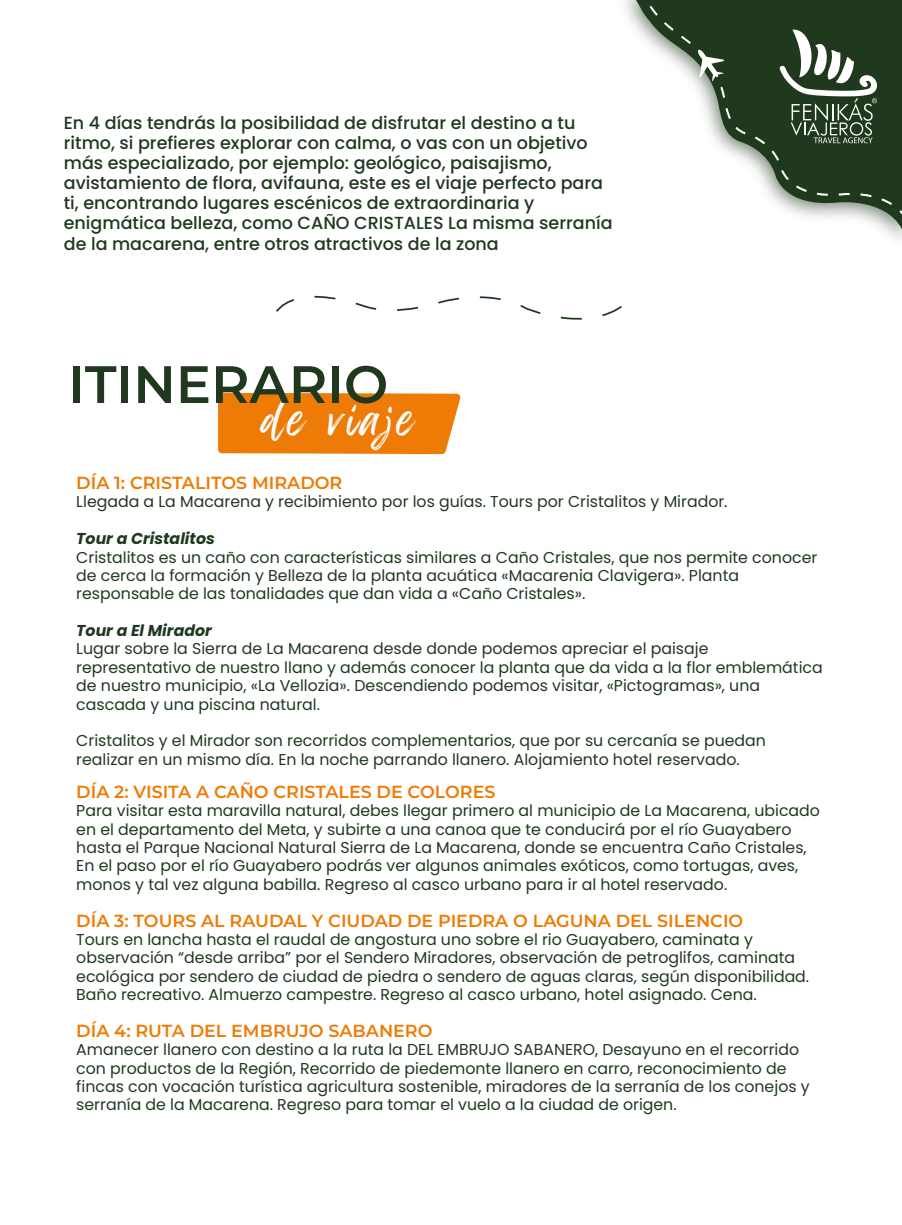
<style>
.page{position:relative;width:902px;height:1225px;background:#fff}
.page>*{position:absolute;margin:0;border:0;box-sizing:border-box;transform-origin:0 0}
.t1{font:600 52.5px "Montserrat";color:#20391e}
.t2{font:38.5px "Feeling Passionate";letter-spacing:.115em;color:#fff}
.t3{font:500 17.5px/20.1px "Poppins";color:#20391e}
.t4{font:600 17.5px "Montserrat";color:#ee7b06}
.t5{font:15.75px/18.4px "Poppins";color:#20391e}
.t6{font:italic 700 15.75px "Poppins";color:#20391e}
</style>
<div class="page">
<svg style="left:276px;top:295px;width:346px;height:25px"></svg>
<div style="left:218px;top:393px;width:242px;height:61px;background:#ee7b06"></div>
<svg style="left:633px;top:0;width:268px;height:236px"></svg>
<svg style="left:637px;top:0;width:264px;height:220px;fill:#20391e"></svg>
<svg style="left:697px;top:49px;width:26px;height:32px"></svg>
<p class="t3" style="left:64px;top:113px;width:550px">En 4 días tendrás la posibilidad de disfrutar el destino a tu ritmo, si prefieres explorar con calma, o vas con un objetivo más especializado, por ejemplo: geológico, paisajismo, avistamiento de flora, avifauna, este es el viaje perfecto para ti, encontrando lugares escénicos de extraordinaria y enigmática belleza, como CAÑO CRISTALES La misma serranía de la macarena, entre otros atractivos de la zona</p>
<h1 class="t1" style="left:68px;top:347px;width:321px">ITINERARIO</h1>
<h2 class="t2" style="left:263px;top:388px;width:153px">de viaje</h2>
<p class="t4" style="left:76px;top:470px;width:267px">DÍA 1: CRISTALITOS MIRADOR</p>
<p class="t5" style="left:76px;top:493px;width:652px">Llegada a La Macarena y recibimiento por los guías. Tours por Cristalitos y Mirador.</p>
<p class="t6" style="left:76px;top:530px;width:140px">Tour a Cristalitos</p>
<p class="t5" style="left:76px;top:548px;width:742px">Cristalitos es un caño con características similares a Caño Cristales, que nos permite conocer de cerca la formación y Belleza de la planta acuática «Macarenia Clavigera». Planta responsable de las tonalidades que dan vida a «Caño Cristales».</p>
<p class="t6" style="left:76px;top:621px;width:137px">Tour a El Mirador</p>
<p class="t5" style="left:76px;top:640px;width:747px">Lugar sobre la Sierra de La Macarena desde donde podemos apreciar el paisaje representativo de nuestro llano y además conocer la planta que da vida a la flor emblemática de nuestro municipio, «La Vellozia». Descendiendo podemos visitar, «Pictogramas», una cascada y una piscina natural.</p>
<p class="t5" style="left:76px;top:732px;width:691px">Cristalitos y el Mirador son recorridos complementarios, que por su cercanía se puedan realizar en un mismo día. En la noche parrando llanero. Alojamiento hotel reservado.</p>
<p class="t4" style="left:76px;top:779px;width:420px">DÍA 2: VISITA A CAÑO CRISTALES DE COLORES</p>
<p class="t5" style="left:76px;top:802px;width:745px">Para visitar esta maravilla natural, debes llegar primero al municipio de La Macarena, ubicado en el departamento del Meta, y subirte a una canoa que te conducirá por el río Guayabero hasta el Parque Nacional Natural Sierra de La Macarena, donde se encuentra Caño Cristales, En el paso por el río Guayabero podrás ver algunos animales exóticos, como tortugas, aves, monos y tal vez alguna babilla. Regreso al casco urbano para ir al hotel reservado.</p>
<p class="t4" style="left:76px;top:908px;width:668px">DÍA 3: TOURS AL RAUDAL Y CIUDAD DE PIEDRA O LAGUNA DEL SILENCIO</p>
<p class="t5" style="left:76px;top:930px;width:734px">Tours en lancha hasta el raudal de angostura uno sobre el rio Guayabero, caminata y observación “desde arriba” por el Sendero Miradores, observación de petroglifos, caminata ecológica por sendero de ciudad de piedra o sendero de aguas claras, según disponibilidad.<br>Baño recreativo. Almuerzo campestre. Regreso al casco urbano, hotel asignado. Cena.</p>
<p class="t4" style="left:76px;top:1018px;width:357px">DÍA 4: RUTA DEL EMBRUJO SABANERO</p>
<p class="t5" style="left:76px;top:1041px;width:734px">Amanecer llanero con destino a la ruta la DEL EMBRUJO SABANERO, Desayuno en el recorrido con productos de la Región, Recorrido de piedemonte llanero en carro, reconocimiento de fincas con vocación turística agricultura sostenible, miradores de la serranía de los conejos y serranía de la Macarena. Regreso para tomar el vuelo a la ciudad de origen.</p>
</div>
